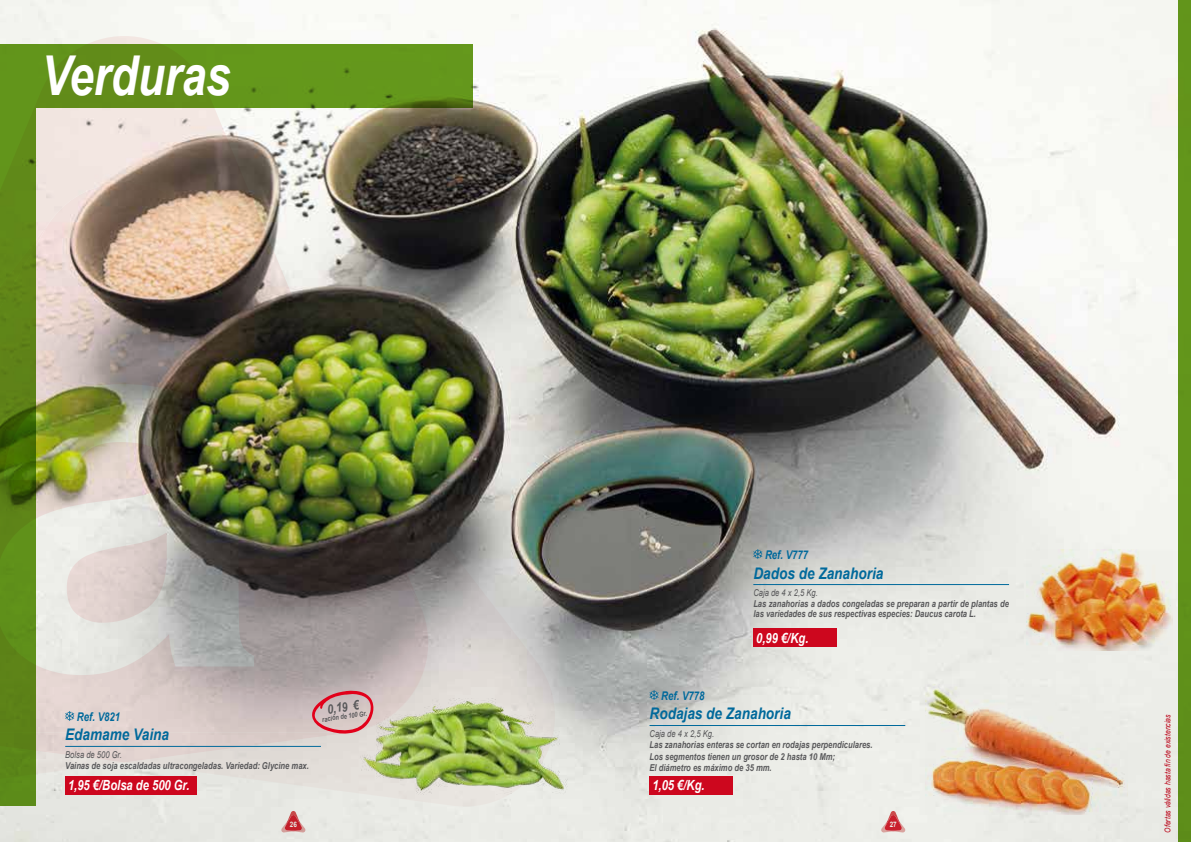
<style>
.page{position:relative;width:1191px;height:842px;background:#fff}
.page>*{position:absolute;margin:0;border:0;box-sizing:border-box;transform-origin:0 0}
.t1{font:italic 700 55px "Arial";color:#fff;scale:.8 1}
.t2{font:italic 700 16px "Arial";color:#00699b;scale:.85 1}
.t3{font:italic 700 14px "Arial";color:#fff;scale:.8 1}
.t4{font:italic 700 13px "Arial";color:#58585a;scale:.8 1}
.t5{font:italic 700 12px "Arial";color:#00699b;scale:.8 1}
.t6{font:italic 700 9.5px/11.4px "Arial";color:#58585a;scale:.8 1}
.t7{font:italic 9.5px "Arial";color:#58585a;scale:.8 1}
.t8{font:italic 8px "Arial";color:#cd071e;scale:.85 1}
.t9{font:700 7.5px "Arial";color:#fff;scale:.85 1}
.t10{font:italic 700 7px "Arial";color:#58585a;scale:.8 1}
</style>
<div class="page">
<img style="left:0;top:0;width:1191px;height:842px">
<svg style="left:0;top:45px;width:36px;height:761px;background:#5b8416"></svg>
<div style="left:36px;top:45px;width:437px;height:63px;background:#679b1d"></div>
<img style="left:925px;top:684px;width:202px;height:131px">
<hr style="left:65px;top:746px;width:256px;height:1px;background:#00699b">
<svg style="left:65px;top:711px;width:9px;height:10px"></svg>
<div style="left:65px;top:776px;width:131px;height:18px;background:#cd071e"></div>
<hr style="left:753px;top:584px;width:256px;height:1px;background:#00699b">
<svg style="left:753px;top:549px;width:9px;height:10px"></svg>
<div style="left:753px;top:629px;width:84px;height:18px;background:#cd071e"></div>
<hr style="left:649px;top:725px;width:256px;height:1px;background:#00699b">
<svg style="left:649px;top:690px;width:9px;height:10px"></svg>
<div style="left:649px;top:776px;width:84px;height:18px;background:#cd071e"></div>
<img style="left:360px;top:699px;width:211px;height:101px">
<svg style="left:311px;top:690px;width:63px;height:44px;background:#d3a0a4"></svg>
<img style="left:1026px;top:549px;width:146px;height:102px">
<h1 class="t1" style="left:42px;top:39px;width:238px">Verduras</h1>
<p class="t5" style="left:77px;top:709px;width:56px">Ref. V821</p>
<h2 class="t2" style="left:65px;top:724px;width:124px">Edamame Vaina</h2>
<p class="t7" style="left:65px;top:748px;width:72px">Bolsa de 500 Gr.</p>
<p class="t6" style="left:65px;top:760px;width:306px">Vainas de soja escaldadas ultracongeladas. Variedad: Glycine max.</p>
<h3 class="t3" style="left:68px;top:776px;width:153px">1,95 €/Bolsa de 500 Gr.</h3>
<h3 class="t4" style="left:326px;top:700px;width:41px;rotate:-8deg">0,19 €</h3>
<p class="t10" style="left:321px;top:715px;width:58px;rotate:-8deg">ración de 100 Gr.</p>
<p class="t5" style="left:765px;top:547px;width:56px">Ref. V777</p>
<h2 class="t2" style="left:753px;top:562px;width:154px">Dados de Zanahoria</h2>
<p class="t7" style="left:753px;top:587px;width:82px">Caja de 4 x 2,5 Kg.</p>
<p class="t6" style="left:753px;top:599px;width:321px;line-height:10px">Las zanahorias a dados congeladas se preparan a partir de plantas de las variedades de sus respectivas especies: Daucus carota L.</p>
<h3 class="t3" style="left:756px;top:629px;width:67px">0,99 €/Kg.</h3>
<p class="t5" style="left:661px;top:688px;width:56px">Ref. V778</p>
<h2 class="t2" style="left:649px;top:703px;width:168px">Rodajas de Zanahoria</h2>
<p class="t7" style="left:649px;top:727px;width:82px">Caja de 4 x 2,5 Kg.</p>
<p class="t6" style="left:649px;top:740px;width:280px">Las zanahorias enteras se cortan en rodajas perpendiculares.<br>Los segmentos tienen un grosor de 2 hasta 10 Mm;<br>El diámetro es máximo de 35 mm.</p>
<h3 class="t3" style="left:652px;top:776px;width:67px">1,05 €/Kg.</h3>
<p class="t9" style="left:290px;top:819px;width:10px">26</p>
<p class="t9" style="left:889px;top:819px;width:10px">27</p>
<p class="t8" style="left:1162px;top:832px;width:140px;rotate:-90deg">Ofertas válidas hasta fin de existencias</p>
</div>
